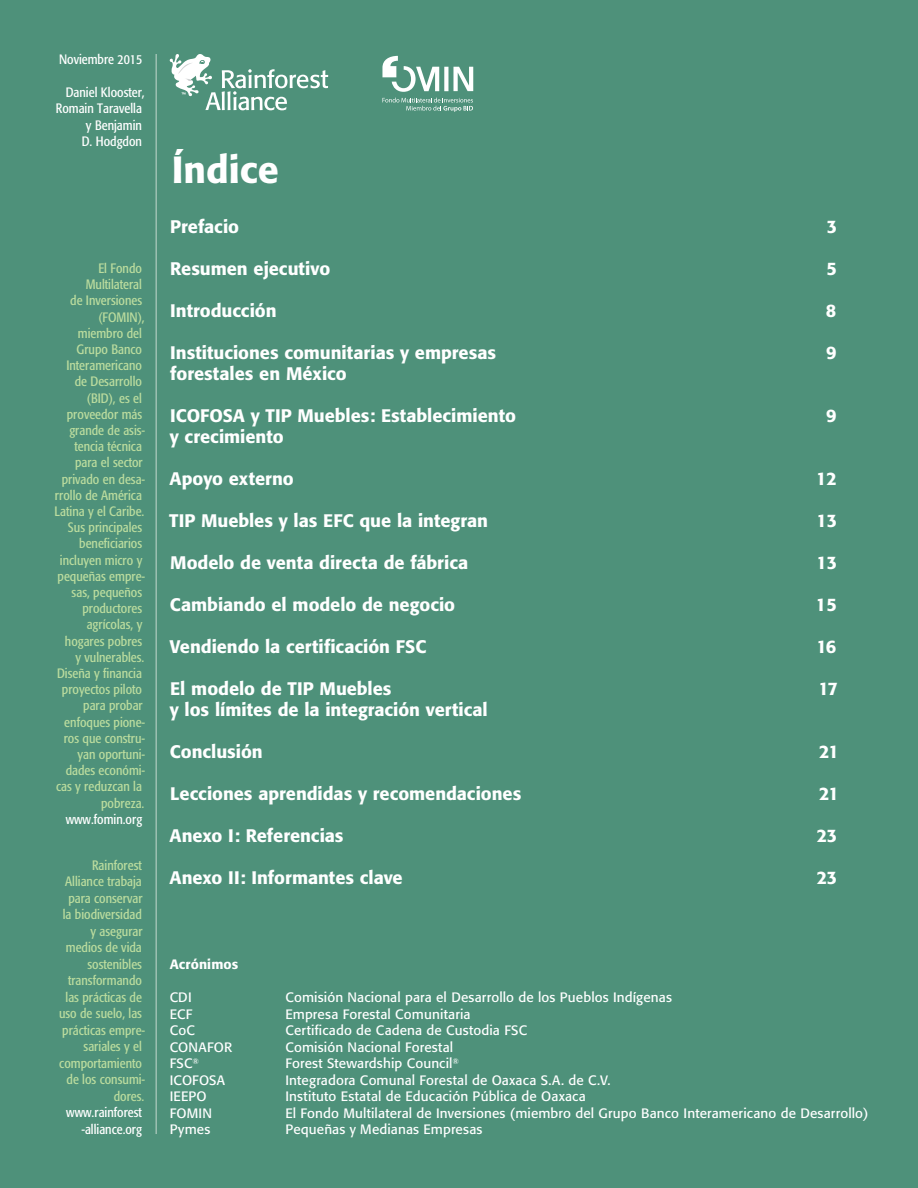
<style>
.page{position:relative;width:918px;height:1188px;background:#4e917a}
.page>*{position:absolute;margin:0;border:0;box-sizing:border-box;transform-origin:0 0}
.t1{font:500 37.5px "Formata";color:#fff}
.t2{font:500 18px/21px "Formata";color:#fff}
.t3{font:condensed 13.5px/16.2px "Formata";color:#bbdc9e;text-align:right}
.t4{font:13.5px/16.5px "Formata";letter-spacing:.01em;color:#fff}
.t5{font:condensed 13.5px/16.2px "Formata";color:#fff;text-align:right}
.t6{font:500 13.5px "Formata";letter-spacing:.01em;color:#fff}
</style>
<div class="page">
<hr style="left:155px;top:54px;width:2px;height:1080px;background:#9dc1b3">
<svg style="left:170px;top:54px;width:158px;height:56px"></svg>
<svg style="left:382px;top:56px;width:91px;height:36px"></svg>
<svg style="left:382px;top:98px;width:91px;height:14px"></svg>
<p class="t5" style="left:59px;top:51px;width:85px">Noviembre 2015</p>
<p class="t5" style="left:56px;top:84px;width:90px">Daniel Klooster,<br>Romain Taravella y Benjamin<br>D. Hodgdon</p>
<p class="t3" style="left:55px;top:260px;width:92px">El Fondo<br>Multilateral<br>de Inversiones (FOMIN), miembro del<br>Grupo Banco<br>Interamericano de Desarrollo (BID), es el proveedor más grande de asis&shy;tencia técnica para el sector privado en desa&shy;rrollo de América<br>Latina y el Caribe.<br>Sus principales beneficiarios incluyen micro y pequeñas empre&shy;sas, pequeños productores agrícolas, y hogares pobres<br>y vulnerables.<br>Diseña y financia proyectos piloto para probar enfoques pione&shy;ros que constru&shy;yan oportuni&shy;dades económi&shy;cas y reduzcan la pobreza.</p>
<p class="t5" style="left:66px;top:811px;width:78px">www.fomin.org</p>
<p class="t3" style="left:59px;top:857px;width:88px">Rainforest<br>Alliance trabaja para conservar la biodiversidad y asegurar medios de vida sostenibles transformando las prácticas de uso de suelo, las prácticas empre&shy;sariales y el comportamiento de los consumi&shy;dores.</p>
<p class="t5" style="left:66px;top:1104px;width:77px">www.rainforest -alliance.org</p>
<h1 class="t1" style="left:172px;top:147px;width:109px">Índice</h1>
<h2 class="t2" style="left:170px;top:216px;width:70px">Prefacio</h2>
<h2 class="t2" style="left:170px;top:258px;width:161px">Resumen ejecutivo</h2>
<h2 class="t2" style="left:170px;top:300px;width:108px">Introducción</h2>
<h2 class="t2" style="left:170px;top:342px;width:328px">Instituciones comunitarias y empresas forestales en México</h2>
<h2 class="t2" style="left:170px;top:405px;width:348px">ICOFOSA y TIP Muebles: Establecimiento y crecimiento</h2>
<h2 class="t2" style="left:170px;top:468px;width:126px">Apoyo externo</h2>
<h2 class="t2" style="left:169px;top:510px;width:320px">TIP Muebles y las EFC que la integran</h2>
<h2 class="t2" style="left:170px;top:552px;width:300px">Modelo de venta directa de fábrica</h2>
<h2 class="t2" style="left:170px;top:594px;width:287px">Cambiando el modelo de negocio</h2>
<h2 class="t2" style="left:170px;top:636px;width:258px">Vendiendo la certificación FSC</h2>
<h2 class="t2" style="left:170px;top:678px;width:319px">El modelo de TIP Muebles<br>y los límites de la integración vertical</h2>
<h2 class="t2" style="left:170px;top:741px;width:94px">Conclusión</h2>
<h2 class="t2" style="left:170px;top:783px;width:353px">Lecciones aprendidas y recomendaciones</h2>
<h2 class="t2" style="left:170px;top:825px;width:175px">Anexo I: Referencias</h2>
<h2 class="t2" style="left:170px;top:867px;width:235px">Anexo II: Informantes clave</h2>
<p class="t6" style="left:170px;top:956px;width:70px">Acrónimos</p>
<h2 class="t2" style="left:827px;top:216px;width:12px">3</h2>
<h2 class="t2" style="left:826px;top:258px;width:12px">5</h2>
<h2 class="t2" style="left:826px;top:300px;width:12px">8</h2>
<h2 class="t2" style="left:826px;top:342px;width:12px">9</h2>
<h2 class="t2" style="left:826px;top:405px;width:12px">9</h2>
<h2 class="t2" style="left:816px;top:468px;width:22px">12</h2>
<h2 class="t2" style="left:816px;top:510px;width:22px">13</h2>
<h2 class="t2" style="left:816px;top:552px;width:22px">13</h2>
<h2 class="t2" style="left:816px;top:594px;width:22px">15</h2>
<h2 class="t2" style="left:817px;top:636px;width:21px">16</h2>
<h2 class="t2" style="left:819px;top:678px;width:21px">17</h2>
<h2 class="t2" style="left:819px;top:741px;width:21px">21</h2>
<h2 class="t2" style="left:819px;top:783px;width:21px">21</h2>
<h2 class="t2" style="left:817px;top:825px;width:22px">23</h2>
<h2 class="t2" style="left:817px;top:867px;width:22px">23</h2>
<p class="t4" style="left:170px;top:989px;width:64px">CDI<br>ECF<br>CoC<br>CONAFOR<br>FSC<sup>®<br></sup>ICOFOSA<br>IEEPO<br>FOMIN<br>Pymes</p>
<p class="t4" style="left:285px;top:989px;width:585px">Comisión Nacional para el Desarrollo de los Pueblos Indígenas<br>Empresa Forestal Comunitaria<br>Certificado de Cadena de Custodia FSC<br>Comisión Nacional Forestal<br>Forest Stewardship Council<sup>®<br></sup>Integradora Comunal Forestal de Oaxaca S.A. de C.V.<br>Instituto Estatal de Educación Pública de Oaxaca<br>El Fondo Multilateral de Inversiones (miembro del Grupo Banco Interamericano de Desarrollo)<br>Pequeñas y Medianas Empresas</p>
</div>
